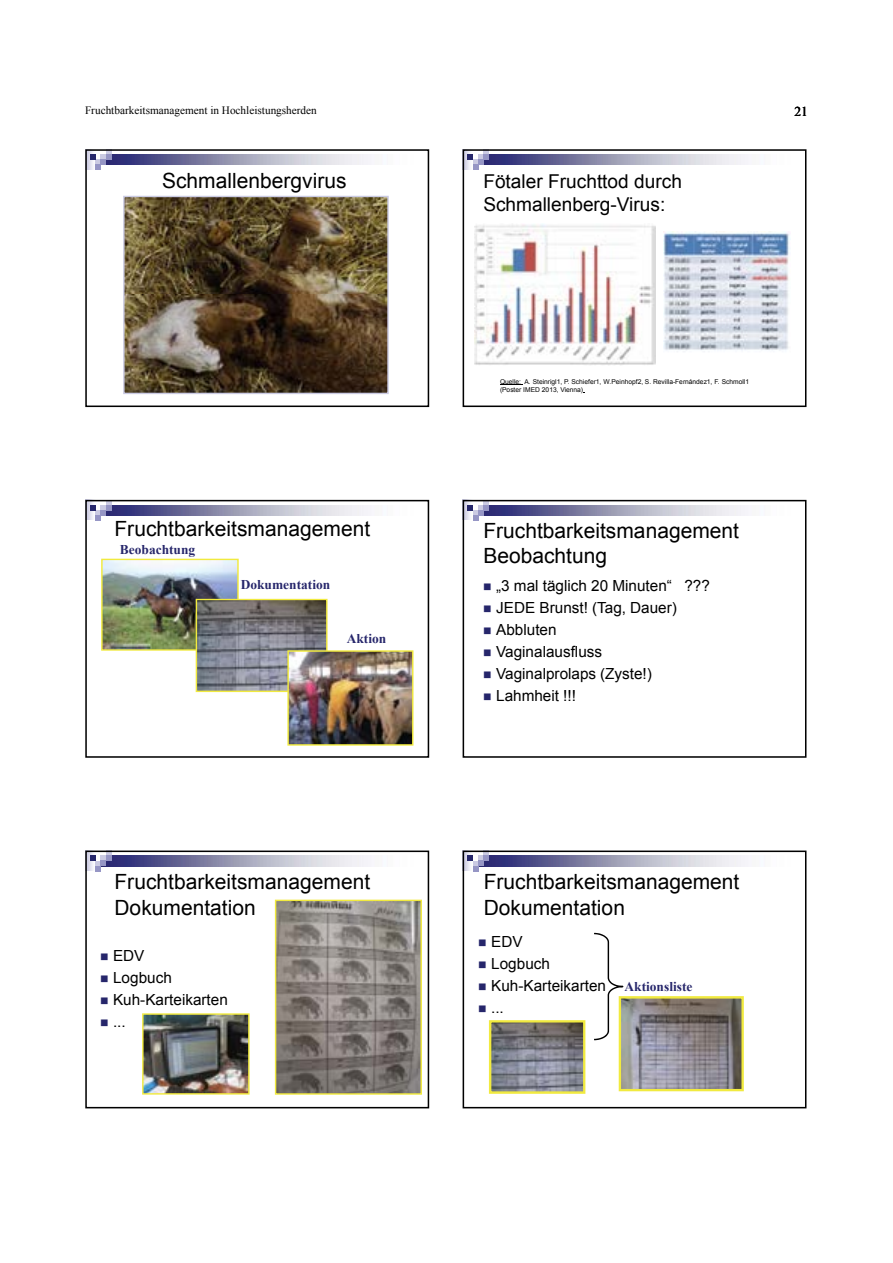
<style>
.page{position:relative;width:893px;height:1263px;background:#fff}
.page>*{position:absolute;margin:0;border:0;box-sizing:border-box;transform-origin:0 0}
.t1{font:21px/25.2px "Arial";color:#000}
.t2{font:19.05px/23px "Arial";color:#000}
.t3{font:15.3px "Arial";color:#000}
.t4{font:13.5px "Times New Roman";color:#000}
.t5{font:700 13.35px "Times New Roman";color:#26266b}
.t6{font:11.25px "Times New Roman";color:#000}
.t7{font:6.6px/7.9px "Arial";letter-spacing:-.005em;color:#000}
.s1{color:#26266b}
</style>
<div class="page">
<img style="left:88px;top:152px;width:2px;height:17px">
<img style="left:111px;top:154px;width:260px;height:11px">
<svg style="left:90px;top:152px;width:21px;height:18px"></svg>
<svg style="left:123px;top:196px;width:266px;height:198px;background:#5b4b33"></svg>
<div style="left:85px;top:149px;width:344px;height:258px;border:2px solid #000"></div>
<img style="left:466px;top:152px;width:2px;height:17px">
<img style="left:489px;top:154px;width:259px;height:11px">
<svg style="left:468px;top:152px;width:21px;height:18px"></svg>
<img style="left:474px;top:224px;width:181px;height:141px">
<img style="left:664px;top:232px;width:127px;height:119px">
<div style="left:463px;top:149px;width:343px;height:258px;border:2px solid #000"></div>
<img style="left:88px;top:503px;width:2px;height:17px">
<img style="left:111px;top:505px;width:260px;height:10px">
<svg style="left:90px;top:503px;width:21px;height:17px"></svg>
<img style="left:101px;top:559px;width:312px;height:187px">
<div style="left:85px;top:500px;width:344px;height:258px;border:2px solid #000"></div>
<img style="left:466px;top:503px;width:2px;height:17px">
<img style="left:489px;top:505px;width:259px;height:10px">
<svg style="left:468px;top:503px;width:21px;height:17px"></svg>
<div style="left:463px;top:500px;width:343px;height:258px;border:2px solid #000"></div>
<img style="left:88px;top:853px;width:2px;height:18px">
<img style="left:111px;top:856px;width:260px;height:10px">
<svg style="left:90px;top:853px;width:21px;height:18px"></svg>
<img style="left:142px;top:1013px;width:108px;height:81px">
<svg style="left:275px;top:900px;width:147px;height:195px;background:#8b8477"></svg>
<div style="left:85px;top:850px;width:344px;height:258px;border:2px solid #000"></div>
<img style="left:466px;top:853px;width:2px;height:18px">
<img style="left:489px;top:856px;width:259px;height:10px">
<svg style="left:468px;top:853px;width:21px;height:18px"></svg>
<svg style="left:489px;top:1020px;width:96px;height:74px;background:#88887e"></svg>
<svg style="left:594px;top:933px;width:150px;height:158px"></svg>
<div style="left:463px;top:850px;width:343px;height:258px;border:2px solid #000"></div>
<p class="t6" style="left:85px;top:103px;width:233px">Fruchtbarkeitsmanagement in Hochleistungsherden</p>
<p class="t4" style="left:794px;top:102px;width:15px">21</p>
<h1 class="t1" style="left:162px;top:169px;width:186px">Schmallenbergvirus</h1>
<p class="t2" style="left:483px;top:170px;width:200px">Fötaler Fruchttod durch<br>Schmallenberg-Virus:</p>
<h1 class="t1" style="left:114px;top:517px;width:257px">Fruchtbarkeitsmanagement</h1>
<p class="t5" style="left:120px;top:540px;width:77px">Beobachtung</p>
<p class="t5" style="left:241px;top:575px;width:91px">Dokumentation</p>
<p class="t5" style="left:347px;top:630px;width:41px">Aktion</p>
<h1 class="t1" style="left:114px;top:870px;width:257px">Fruchtbarkeitsmanagement<br>Dokumentation</h1>
<p class="t3" style="left:100px;top:945px;width:46px"><span class="s1">■</span> EDV</p>
<p class="t3" style="left:100px;top:967px;width:73px"><span class="s1">■</span> Logbuch</p>
<p class="t3" style="left:100px;top:989px;width:129px"><span class="s1">■</span> Kuh-Karteikarten</p>
<p class="t3" style="left:100px;top:1011px;width:27px"><span class="s1">■</span> ...</p>
<p class="t7" style="left:500px;top:378px;width:251px">Quelle: A. Steinrigl1, P. Schiefer1, W.Peinhopf2, S. Revilla-Fernández1, F. Schmoll1 (Poster IMED 2013, Vienna)</p>
<h1 class="t1" style="left:483px;top:518px;width:257px">Fruchtbarkeitsmanagement<br>Beobachtung</h1>
<p class="t3" style="left:483px;top:576px;width:228px"><span class="s1">■</span> „3 mal täglich 20 Minuten“ ???</p>
<p class="t3" style="left:483px;top:598px;width:195px"><span class="s1">■</span> JEDE Brunst! (Tag, Dauer)</p>
<p class="t3" style="left:483px;top:620px;width:75px"><span class="s1">■</span> Abbluten</p>
<p class="t3" style="left:483px;top:642px;width:120px"><span class="s1">■</span> Vaginalausfluss</p>
<p class="t3" style="left:483px;top:664px;width:170px"><span class="s1">■</span> Vaginalprolaps (Zyste!)</p>
<p class="t3" style="left:483px;top:686px;width:94px"><span class="s1">■</span> Lahmheit !!!</p>
<h1 class="t1" style="left:484px;top:870px;width:257px">Fruchtbarkeitsmanagement<br>Dokumentation</h1>
<p class="t3" style="left:478px;top:932px;width:46px"><span class="s1">■</span> EDV</p>
<p class="t3" style="left:478px;top:954px;width:73px"><span class="s1">■</span> Logbuch</p>
<p class="t3" style="left:478px;top:976px;width:129px"><span class="s1">■</span> Kuh-Karteikarten</p>
<p class="t3" style="left:478px;top:998px;width:27px"><span class="s1">■</span> ...</p>
<p class="t5" style="left:624px;top:978px;width:69px">Aktionsliste</p>
</div>
